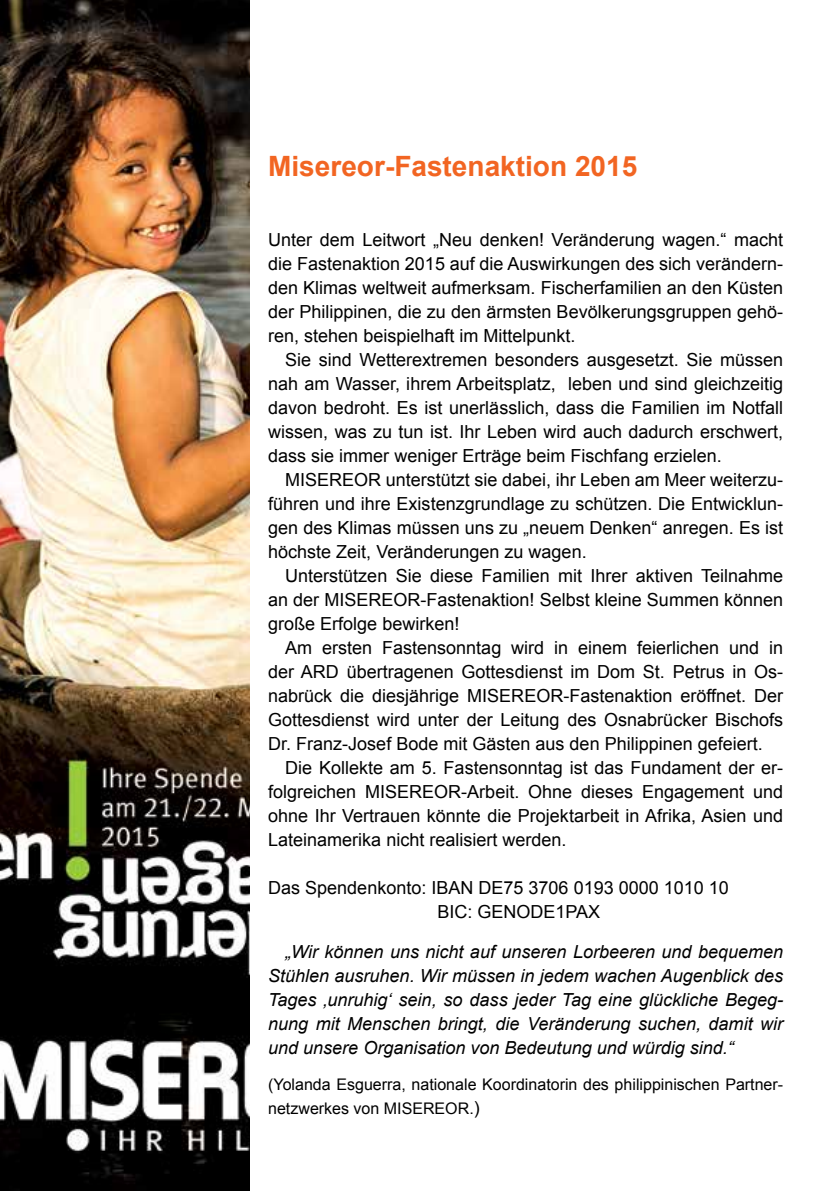
<style>
.page{position:relative;width:840px;height:1191px;background:#fff}
.page>*{position:absolute;margin:0;border:0;box-sizing:border-box;transform-origin:0 0}
.t1{font:700 28px "Arial";color:#f26522}
.t2{font:18px/24px "Arial";color:#000;text-align:justify}
.t3{font:italic 18px/24px "Arial";color:#000;text-align:justify}
.t4{font:16px/24px "Arial";color:#000}
.s1{font-size:18px}
</style>
<div class="page">
<img style="left:0;top:0;width:249px;height:1191px">
<h1 class="t1" style="left:268px;top:148px;width:370px">Misereor-Fastenaktion 2015</h1>
<p class="t2" style="left:268px;top:227px;width:516px">Unter dem Leitwort „Neu denken! Veränderung wagen.“ macht die Fastenaktion 2015 auf die Auswirkungen des sich verändern&shy;den Klimas weltweit aufmerksam. Fischerfamilien an den Küsten der Philippinen, die zu den ärmsten Bevölkerungsgruppen gehö&shy;ren, stehen beispielhaft im Mittelpunkt.</p>
<p class="t2" style="left:268px;top:347px;width:516px;text-indent:17px">Sie sind Wetterextremen besonders ausgesetzt. Sie müssen nah am Wasser, ihrem Arbeitsplatz, leben und sind gleichzeitig davon bedroht. Es ist unerlässlich, dass die Familien im Notfall wissen, was zu tun ist. Ihr Leben wird auch dadurch erschwert, dass sie immer weniger Erträge beim Fischfang erzielen.</p>
<p class="t2" style="left:268px;top:467px;width:516px;text-indent:17px">MISEREOR unterstützt sie dabei, ihr Leben am Meer weiterzu&shy;führen und ihre Existenzgrundlage zu schützen. Die Entwicklun&shy;gen des Klimas müssen uns zu „neuem Denken“ anregen. Es ist höchste Zeit, Veränderungen zu wagen.</p>
<p class="t2" style="left:268px;top:563px;width:516px;text-indent:17px">Unterstützen Sie diese Familien mit Ihrer aktiven Teilnahme an der MISEREOR-Fastenaktion! Selbst kleine Summen können große Erfolge bewirken!</p>
<p class="t2" style="left:268px;top:635px;width:516px;text-indent:17px">Am ersten Fastensonntag wird in einem feierlichen und in der ARD übertragenen Gottesdienst im Dom St. Petrus in Os&shy;nabrück die diesjährige MISEREOR-Fastenaktion eröffnet. Der Gottesdienst wird unter der Leitung des Osnabrücker Bischofs Dr. Franz-Josef Bode mit Gästen aus den Philippinen gefeiert.</p>
<p class="t2" style="left:268px;top:755px;width:516px;text-indent:17px">Die Kollekte am 5. Fastensonntag ist das Fundament der er&shy;folgreichen MISEREOR-Arbeit. Ohne dieses Engagement und ohne Ihr Vertrauen könnte die Projektarbeit in Afrika, Asien und Lateinamerika nicht realisiert werden.</p>
<p class="t2" style="left:437px;top:875px;width:293px;text-indent:-169px">Das Spendenkonto: IBAN DE75 3706 0193 0000 1010 10<br>BIC: GENODE1PAX</p>
<p class="t3" style="left:268px;top:939px;width:516px;text-indent:17px">„Wir können uns nicht auf unseren Lorbeeren und bequemen Stühlen ausruhen. Wir müssen in jedem wachen Augenblick des Tages ‚unruhig‘ sein, so dass jeder Tag eine glückliche Begeg&shy;nung mit Menschen bringt, die Veränderung suchen, damit wir und unsere Organisation von Bedeutung und würdig sind.“</p>
<p class="t4" style="left:268px;top:1072px;width:516px">(Yolanda Esguerra, nationale Koordinatorin des philippinischen Partner&shy;netzwerkes von MISEREOR.<span class="s1">)</span></p>
</div>
